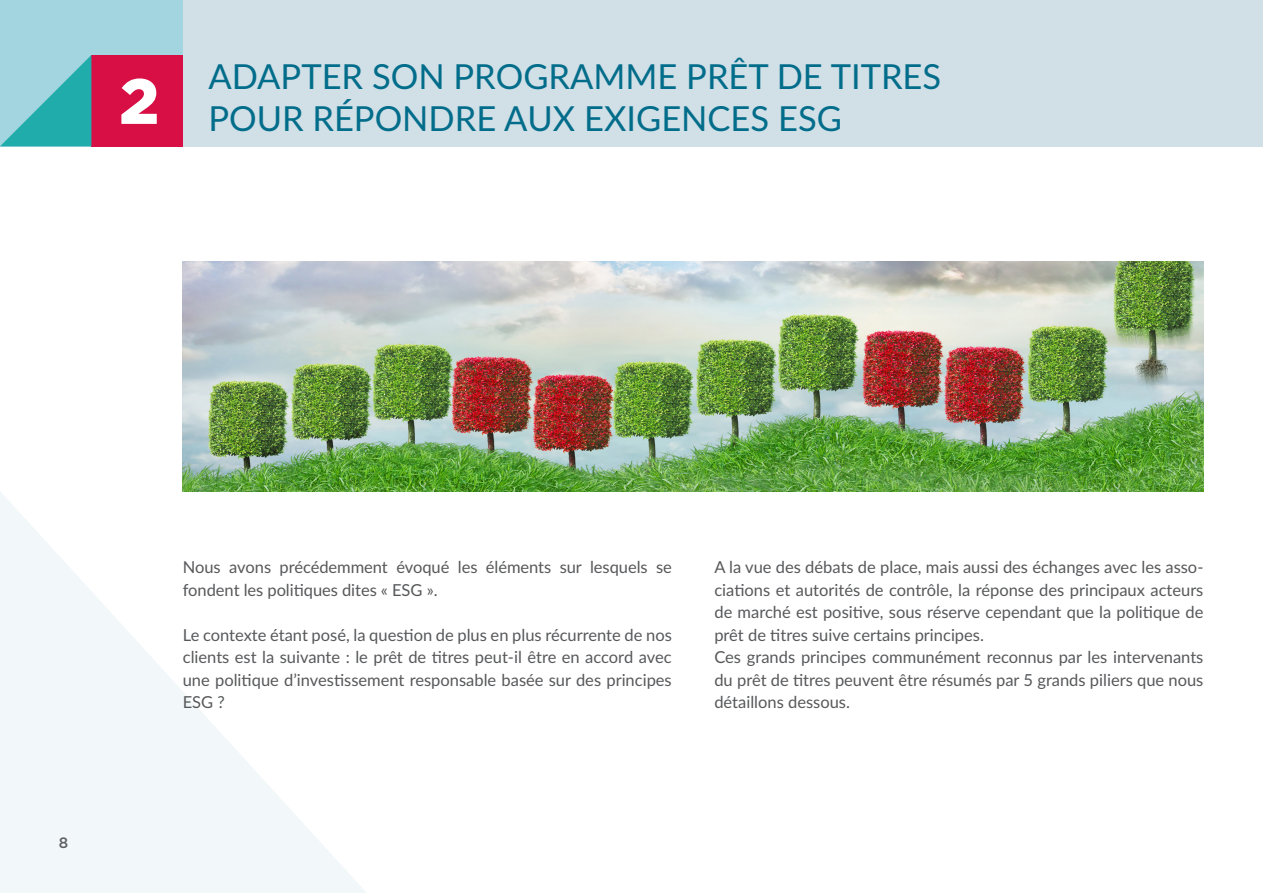
<style>
.page{position:relative;width:1263px;height:893px;background:#fff}
.page>*{position:absolute;margin:0;border:0;box-sizing:border-box;transform-origin:0 0}
.t1{font:900 63.75px "Gotham";color:#fff}
.t2{font:34.5px/42px "Lato Latin";color:#016d8a}
.t3{font:16.5px/22.5px "Lato Latin";color:#57585a}
.t4{font:500 15px "Gotham";color:#5f5f62}
</style>
<div class="page">
<div style="left:183px;top:0;width:1080px;height:146px;background:#d1dfe7"></div>
<div style="left:0;top:0;width:183px;height:146px;background:#a2d5df"></div>
<div style="left:91px;top:55px;width:92px;height:91px;background:#d70f45"></div>
<svg style="left:0;top:55px;width:91px;height:91px"></svg>
<svg style="left:0;top:491px;width:367px;height:402px;fill:#f3f8f9"></svg>
<img style="left:183px;top:261px;width:1020px;height:230px">
<h1 class="t1" style="left:119px;top:57px;width:41px">2</h1>
<h2 class="t2" style="left:208px;top:56px;width:734px">ADAPTER SON PROGRAMME PRÊT DE TITRES<br>POUR RÉPONDRE AUX EXIGENCES ESG</h2>
<p class="t4" style="left:59px;top:833px;width:11px">8</p>
<p class="t3" style="left:183px;top:556px;width:490px">Nous avons précédemment évoqué les éléments sur lesquels se fondent les politiques dites « ESG ».</p>
<p class="t3" style="left:183px;top:623px;width:491px;text-align:justify">Le contexte étant posé, la question de plus en plus récurrente de nos clients est la suivante : le prêt de titres peut-il être en accord avec une politique d’investissement responsable basée sur des principes ESG ?</p>
<p class="t3" style="left:714px;top:556px;width:491px">A la vue des débats de place, mais aussi des échanges avec les asso&shy;ciations et autorités de contrôle, la réponse des principaux acteurs de marché est positive, sous réserve cependant que la politique de prêt de titres suive certains principes.<br>Ces grands principes communément reconnus par les intervenants du prêt de titres peuvent être résumés par 5 grands piliers que nous détaillons dessous.</p>
</div>
